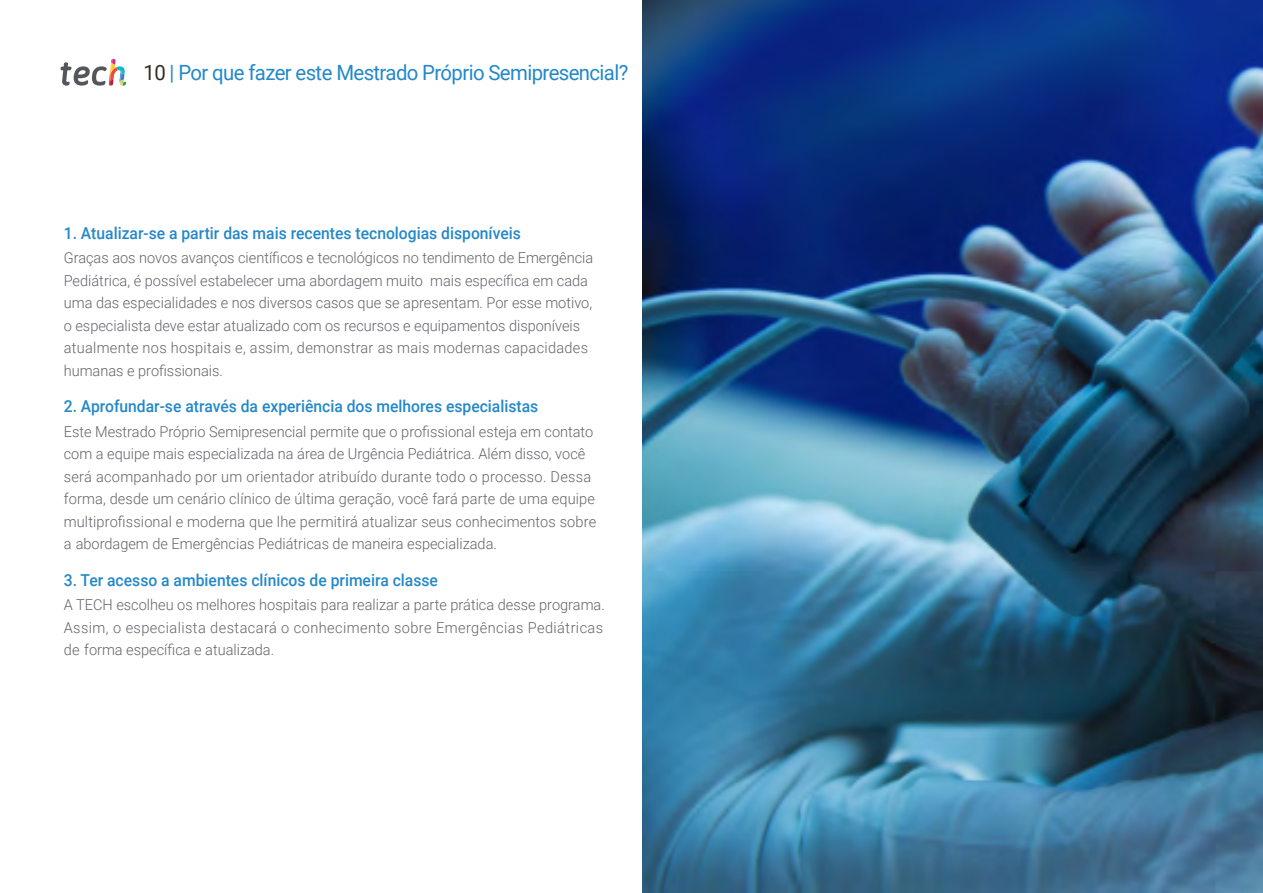
<style>
.page{position:relative;width:1263px;height:893px;background:#fff}
.page>*{position:absolute;margin:0;border:0;box-sizing:border-box;transform-origin:0 0}
.t1{font:21px "Roboto";letter-spacing:-.03em;color:#2488c9}
.t2{font:500 16.5px "Roboto";color:#2488c9;scale:.95 1}
.t3{font:300 15px/22.5px "Roboto";color:#61646a}
.s1{color:#312e20}
</style>
<div class="page">
<svg style="left:61px;top:59px;width:65px;height:27px"></svg>
<img style="left:642px;top:0;width:621px;height:893px">
<h1 class="t1" style="left:144px;top:57px;width:486px"><span class="s1">10</span> | Por que fazer este Mestrado Próprio Semipresencial?</h1>
<p class="t2" style="left:64px;top:221px;width:483px">1. Atualizar-se a partir das mais recentes tecnologias disponíveis</p>
<p class="t3" style="left:64px;top:246px;width:531px">Graças aos novos avanços científicos e tecnológicos no tendimento de Emergência Pediátrica, é possível estabelecer uma abordagem muito mais específica em cada uma das especialidades e nos diversos casos que se apresentam. Por esse motivo, o especialista deve estar atualizado com os recursos e equipamentos disponíveis atualmente nos hospitais e, assim, demonstrar as mais modernas capacidades humanas e profissionais.</p>
<p class="t2" style="left:64px;top:395px;width:501px">2. Aprofundar-se através da experiência dos melhores especialistas</p>
<p class="t3" style="left:64px;top:420px;width:534px">Este Mestrado Próprio Semipresencial permite que o profissional esteja em contato com a equipe mais especializada na área de Urgência Pediátrica. Além disso, você será acompanhado por um orientador atribuído durante todo o processo. Dessa forma, desde um cenário clínico de última geração, você fará parte de uma equipe multiprofissional e moderna que lhe permitirá atualizar seus conhecimentos sobre a abordagem de Emergências Pediátricas de maneira especializada.</p>
<p class="t2" style="left:64px;top:568px;width:395px">3. Ter acesso a ambientes clínicos de primeira classe</p>
<p class="t3" style="left:64px;top:593px;width:542px;text-align:justify">A TECH escolheu os melhores hospitais para realizar a parte prática desse programa.<br>Assim, o especialista destacará o conhecimento sobre Emergências Pediátricas de forma específica e atualizada.</p>
</div>
